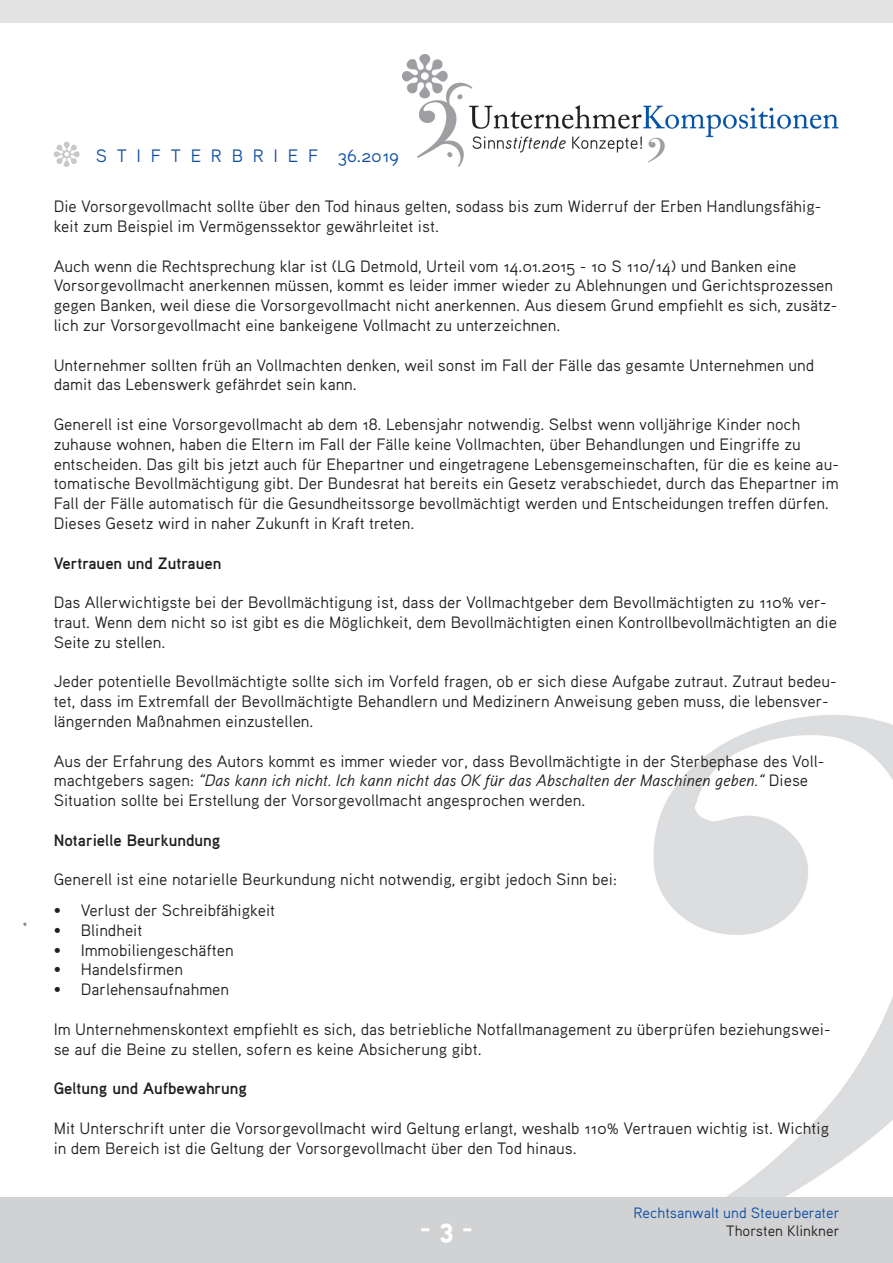
<style>
.page{position:relative;width:893px;height:1263px;background:#fff}
.page>*{position:absolute;margin:0;border:0;box-sizing:border-box;transform-origin:0 0}
.t1{font:27px "Aaux Pro Black OSF";color:#fff}
.t2{font:18px "Aaux Pro Regular OSF";color:#0d4da1}
.t3{font:16.5px/19.8px "Aaux Pro Regular OSF";color:#231f20}
.t4{font:16.5px "Aaux Pro Bold OSF";color:#231f20}
.t5{font:15px "Aaux Pro Regular OSF";color:#0d4da1}
.t6{font:15px "Aaux Pro Regular OSF";color:#231f20}
.s1{font-size:17.85px}
.s2{font-family:"Aaux Pro Regular Italic OSF"}
</style>
<div class="page">
<img style="left:23px;top:715px;width:870px;height:482px">
<img style="left:402px;top:54px;width:437px;height:113px">
<div style="left:0;top:1197px;width:893px;height:66px;background:#d1d2d4"></div>
<p class="t2" style="left:96px;top:145px;width:305px">S T I F T E R B R I E F <span class="s1">36</span>.20<span class="s1">1</span>9</p>
<p class="t3" style="left:54px;top:196px;width:769px">Die Vorsorgevollmacht sollte über den Tod hinaus gelten, sodass bis zum Widerruf der Erben Handlungsfähig&shy;keit zum Beispiel im Vermögenssektor gewährleitet ist.</p>
<p class="t3" style="left:54px;top:255px;width:785px">Auch wenn die Rechtsprechung klar ist (LG Detmold, Urteil vom 14.01.2015 - 10 S 110/14) und Banken eine Vorsorgevollmacht anerkennen müssen, kommt es leider immer wieder zu Ablehnungen und Gerichtsprozessen gegen Banken, weil diese die Vorsorgevollmacht nicht anerkennen. Aus diesem Grund empfiehlt es sich, zusätz&shy;lich zur Vorsorgevollmacht eine bankeigene Vollmacht zu unterzeichnen.</p>
<p class="t3" style="left:54px;top:354px;width:762px">Unternehmer sollten früh an Vollmachten denken, weil sonst im Fall der Fälle das gesamte Unternehmen und damit das Lebenswerk gefährdet sein kann.</p>
<p class="t3" style="left:54px;top:414px;width:787px">Generell ist eine Vorsorgevollmacht ab dem 18. Lebensjahr notwendig. Selbst wenn volljährige Kinder noch zuhause wohnen, haben die Eltern im Fall der Fälle keine Vollmachten, über Behandlungen und Eingriffe zu entscheiden. Das gilt bis jetzt auch für Ehepartner und eingetragene Lebensgemeinschaften, für die es keine au&shy;tomatische Bevollmächtigung gibt. Der Bundesrat hat bereits ein Gesetz verabschiedet, durch das Ehepartner im Fall der Fälle automatisch für die Gesundheitssorge bevollmächtigt werden und Entscheidungen treffen dürfen.<br>Dieses Gesetz wird in naher Zukunft in Kraft treten.</p>
<p class="t4" style="left:54px;top:552px;width:169px">Vertrauen und Zutrauen</p>
<p class="t3" style="left:54px;top:592px;width:785px">Das Allerwichtigste bei der Bevollmächtigung ist, dass der Vollmachtgeber dem Bevollmächtigten zu 110% ver&shy;traut. Wenn dem nicht so ist gibt es die Möglichkeit, dem Bevollmächtigten einen Kontrollbevollmächtigten an die<br>Seite zu stellen.</p>
<p class="t3" style="left:54px;top:671px;width:784px">Jeder potentielle Bevollmächtigte sollte sich im Vorfeld fragen, ob er sich diese Aufgabe zutraut. Zutraut bedeu&shy;tet, dass im Extremfall der Bevollmächtigte Behandlern und Medizinern Anweisung geben muss, die lebensver&shy;längernden Maßnahmen einzustellen.</p>
<p class="t3" style="left:54px;top:750px;width:772px">Aus der Erfahrung des Autors kommt es immer wieder vor, dass Bevollmächtigte in der Sterbephase des Voll&shy;machtgebers sagen: <span class="s2">“Das kann ich nicht. Ich kann nicht das OK für das Abschalten der Maschinen geben.“</span> Diese<br>Situation sollte bei Erstellung der Vorsorgevollmacht angesprochen werden.</p>
<p class="t4" style="left:54px;top:829px;width:168px">Notarielle Beurkundung</p>
<p class="t3" style="left:54px;top:869px;width:565px">Generell ist eine notarielle Beurkundung nicht notwendig, ergibt jedoch Sinn bei:</p>
<p class="t3" style="left:54px;top:900px;width:223px">• Verlust der Schreibfähigkeit</p>
<p class="t3" style="left:54px;top:920px;width:90px">• Blindheit</p>
<p class="t3" style="left:54px;top:939px;width:182px">• Immobiliengeschäften</p>
<p class="t3" style="left:54px;top:959px;width:131px">• Handelsfirmen</p>
<p class="t3" style="left:54px;top:979px;width:177px">• Darlehensaufnahmen</p>
<p class="t3" style="left:54px;top:1019px;width:778px">Im Unternehmenskontext empfiehlt es sich, das betriebliche Notfallmanagement zu überprüfen beziehungswei&shy;se auf die Beine zu stellen, sofern es keine Absicherung gibt.</p>
<p class="t4" style="left:54px;top:1078px;width:195px">Geltung und Aufbewahrung</p>
<p class="t3" style="left:54px;top:1118px;width:777px">Mit Unterschrift unter die Vorsorgevollmacht wird Geltung erlangt, weshalb 110% Vertrauen wichtig ist. Wichtig in dem Bereich ist die Geltung der Vorsorgevollmacht über den Tod hinaus.</p>
<p class="t5" style="left:634px;top:1203px;width:208px">Rechtsanwalt und Steuerberater</p>
<p class="t1" style="left:420px;top:1210px;width:55px">- 3 -</p>
<p class="t6" style="left:726px;top:1221px;width:115px">Thorsten Klinkner</p>
</div>
